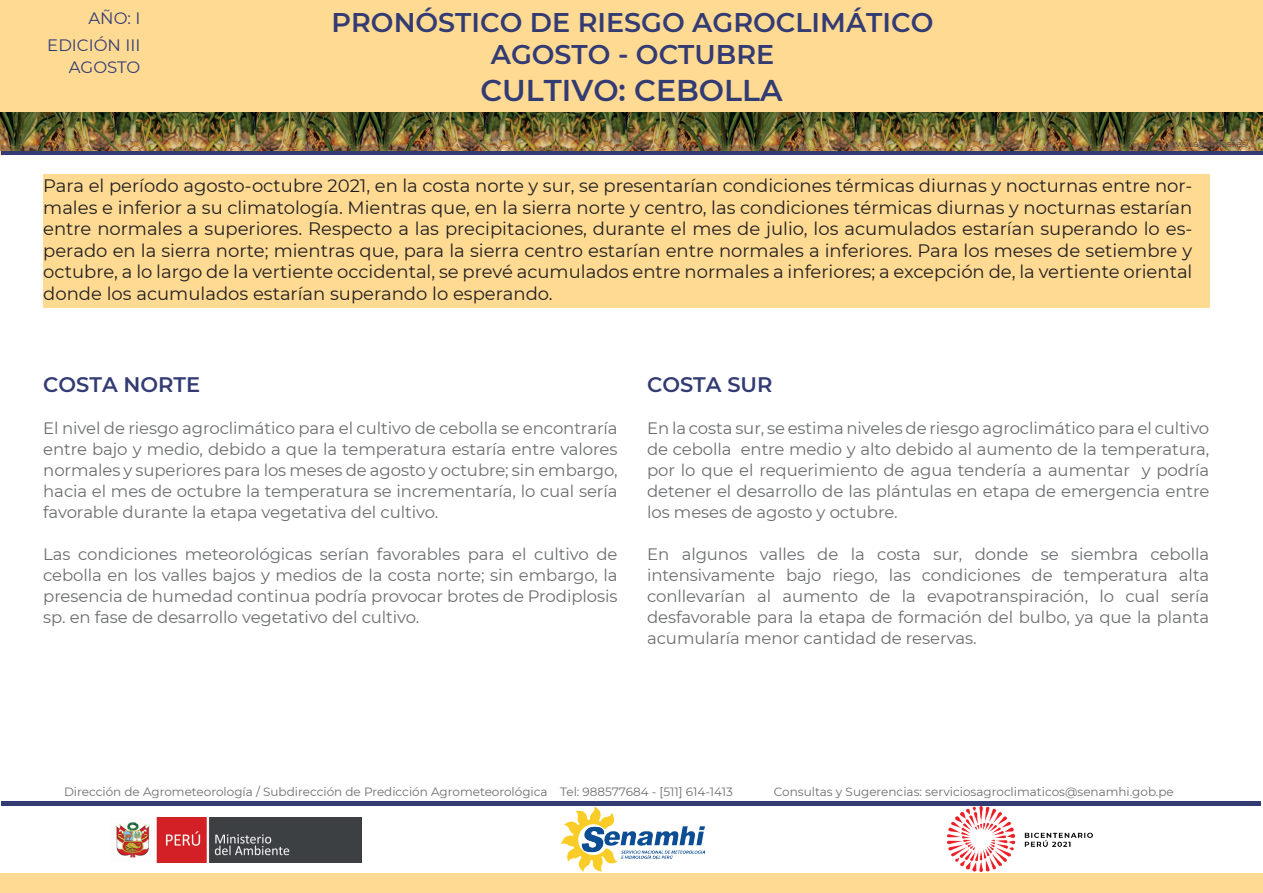
<style>
.page{position:relative;width:1263px;height:893px;background:#fff}
.page>*{position:absolute;margin:0;border:0;box-sizing:border-box;transform-origin:0 0}
.t1{font:600 30px "Montserrat";color:#333b73}
.t2{font:600 27px/32.4px "Montserrat";color:#333b73;text-align:center}
.t3{font:600 21px "Montserrat";color:#333b73}
.t4{font:18px/21.6px "Montserrat";color:#231f20;text-align:justify}
.t5{font:16.5px/21px "Montserrat";letter-spacing:-.005em;color:#6b6d6f;text-align:justify}
.t6{font:16.5px/27px "Montserrat";color:#333b73;text-align:right}
.t7{font:12px "Montserrat";color:#6b6d6f}
.t8{font:9px "Montserrat";color:#504845}
</style>
<div class="page">
<div style="left:0;top:0;width:1263px;height:155px;background:#feda93"></div>
<div style="left:1px;top:150px;width:1262px;height:5px;background:#333b73"></div>
<div style="left:43px;top:175px;width:1166px;height:133px;background:#feda93"></div>
<div style="left:0;top:873px;width:1263px;height:20px;background:#feda93"></div>
<div style="left:1px;top:801px;width:1260px;height:5px;background:#333b73"></div>
<img style="left:115px;top:817px;width:247px;height:46px">
<img style="left:561px;top:806px;width:144px;height:66px">
<img style="left:948px;top:807px;width:144px;height:64px">
<img style="left:0;top:113px;width:1263px;height:37px">
<p class="t6" style="left:47px;top:4px;width:95px">AÑO: I<br>EDICIÓN III</p>
<p class="t6" style="left:69px;top:53px;width:73px">AGOSTO</p>
<h2 class="t2" style="left:332px;top:5px;width:603px">PRONÓSTICO DE RIESGO AGROCLIMÁTICO<br>AGOSTO - OCTUBRE</h2>
<h1 class="t1" style="left:480px;top:69px;width:304px">CULTIVO: CEBOLLA</h1>
<p class="t8" style="left:1132px;top:138px;width:119px">Fuente: www.agro.basf.es/</p>
<p class="t4" style="left:43px;top:174px;width:1151px">Para el período agosto-octubre 2021, en la costa norte y sur, se presentarían condiciones térmicas diurnas y nocturnas entre nor&shy;males e inferior a su climatología. Mientras que, en la sierra norte y centro, las condiciones térmicas diurnas y nocturnas estarían entre normales a superiores. Respecto a las precipitaciones, durante el mes de julio, los acumulados estarían superando lo es&shy;perado en la sierra norte; mientras que, para la sierra centro estarían entre normales a inferiores. Para los meses de setiembre y octubre, a lo largo de la vertiente occidental, se prevé acumulados entre normales a inferiores; a excepción de, la vertiente oriental donde los acumulados estarían superando lo esperando.</p>
<p class="t3" style="left:43px;top:369px;width:159px">COSTA NORTE</p>
<p class="t5" style="left:43px;top:417px;width:576px">El nivel de riesgo agroclimático para el cultivo de cebolla se encontraría entre bajo y medio, debido a que la temperatura estaría entre valores normales y superiores para los meses de agosto y octubre; sin embargo, hacia el mes de octubre la temperatura se incrementaría, lo cual sería favorable durante la etapa vegetativa del cultivo.</p>
<p class="t5" style="left:43px;top:543px;width:576px">Las condiciones meteorológicas serían favorables para el cultivo de cebolla en los valles bajos y medios de la costa norte; sin embargo, la presencia de humedad continua podría provocar brotes de Prodiplosis sp. en fase de desarrollo vegetativo del cultivo.</p>
<p class="t3" style="left:647px;top:369px;width:127px">COSTA SUR</p>
<p class="t5" style="left:647px;top:417px;width:564px">En la costa sur, se estima niveles de riesgo agroclimático para el cultivo de cebolla entre medio y alto debido al aumento de la temperatura, por lo que el requerimiento de agua tendería a aumentar y podría detener el desarrollo de las plántulas en etapa de emergencia entre los meses de agosto y octubre.</p>
<p class="t5" style="left:647px;top:543px;width:564px">En algunos valles de la costa sur, donde se siembra cebolla intensivamente bajo riego, las condiciones de temperatura alta conllevarían al aumento de la evapotranspiración, lo cual sería desfavorable para la etapa de formación del bulbo, ya que la planta acumularía menor cantidad de reservas.</p>
<p class="t7" style="left:64px;top:783px;width:670px">Dirección de Agrometeorología / Subdirección de Predicción Agrometeorológica Tel: 988577684 - [511] 614-1413</p>
<p class="t7" style="left:774px;top:783px;width:402px">Consultas y Sugerencias: serviciosagroclimaticos@senamhi.gob.pe</p>
</div>
